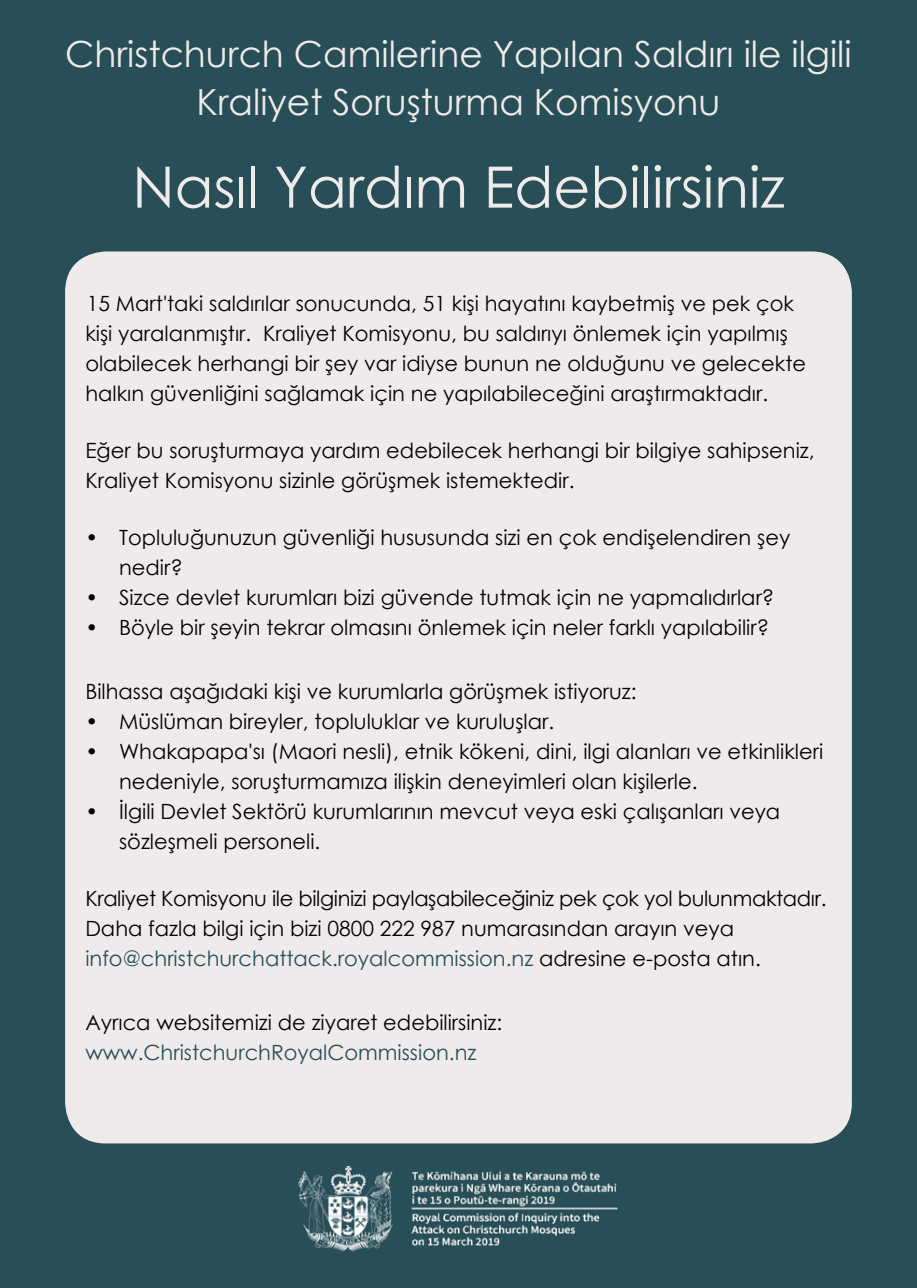
<style>
.page{position:relative;width:917px;height:1288px;background:#fff}
.page>*{position:absolute;margin:0;border:0;box-sizing:border-box;transform-origin:0 0}
.t1{font:57px "Century Gothic";color:#efebeb}
.t2{font:36px/48px "Century Gothic";color:#efebeb;text-align:center}
.t3{font:21px/30px "Century Gothic";color:#000}
.t4{font:21px "Century Gothic";color:#284e57}
.s1{color:#284e57}
</style>
<div class="page">
<div style="left:0;top:0;width:917px;height:1287px;background:#284e57"></div>
<img style="left:298px;top:1165px;width:320px;height:87px">
<div style="left:65px;top:251px;width:787px;height:892px;background:#efebeb;border-radius:40px"></div>
<h2 class="t2" style="left:65px;top:29px;width:788px">Christchurch Camilerine Yapılan Saldırı ile ilgili<br>Kraliyet Soruşturma Komisyonu</h2>
<h1 class="t1" style="left:132px;top:147px;width:654px">Nasıl Yardım Edebilirsiniz</h1>
<p class="t3" style="left:85px;top:288px;width:722px">15 Mart'taki saldırılar sonucunda, 51 kişi hayatını kaybetmiş ve pek çok kişi yaralanmıştır. Kraliyet Komisyonu, bu saldırıyı önlemek için yapılmış olabilecek herhangi bir şey var idiyse bunun ne olduğunu ve gelecekte halkın güvenliğini sağlamak için ne yapılabileceğini araştırmaktadır.</p>
<p class="t3" style="left:85px;top:435px;width:731px">Eğer bu soruşturmaya yardım edebilecek herhangi bir bilgiye sahipseniz,<br>Kraliyet Komisyonu sizinle görüşmek istemektedir.</p>
<p class="t3" style="left:119px;top:522px;width:673px;text-indent:-34px">• Topluluğunuzun güvenliği hususunda sizi en çok endişelendiren şey nedir?</p>
<p class="t3" style="left:85px;top:582px;width:690px">• Sizce devlet kurumları bizi güvende tutmak için ne yapmalıdırlar?</p>
<p class="t3" style="left:85px;top:612px;width:685px">• Böyle bir şeyin tekrar olmasını önlemek için neler farklı yapılabilir?</p>
<p class="t3" style="left:85px;top:675px;width:553px">Bilhassa aşağıdaki kişi ve kurumlarla görüşmek istiyoruz:</p>
<p class="t3" style="left:85px;top:706px;width:470px">• Müslüman bireyler, topluluklar ve kuruluşlar.</p>
<p class="t3" style="left:119px;top:736px;width:706px;text-indent:-34px">• Whakapapa'sı (Maori nesli), etnik kökeni, dini, ilgi alanları ve etkinlikleri nedeniyle, soruşturmamıza ilişkin deneyimleri olan kişilerle.</p>
<p class="t3" style="left:119px;top:796px;width:663px;text-indent:-34px">• İlgili Devlet Sektörü kurumlarının mevcut veya eski çalışanları veya sözleşmeli personeli.</p>
<p class="t3" style="left:85px;top:883px;width:743px">Kraliyet Komisyonu ile bilginizi paylaşabileceğiniz pek çok yol bulunmaktadır.<br>Daha fazla bilgi için bizi 0800 222 987 numarasından arayın veya <span class="s1">info@christchurchattack.royalcommission.nz</span> adresine e-posta atın.</p>
<p class="t3" style="left:85px;top:1006px;width:418px">Ayrıca websitemizi de ziyaret edebilirsiniz:</p>
<p class="t4" style="left:85px;top:1037px;width:393px">www.ChristchurchRoyalCommission.nz</p>
</div>
